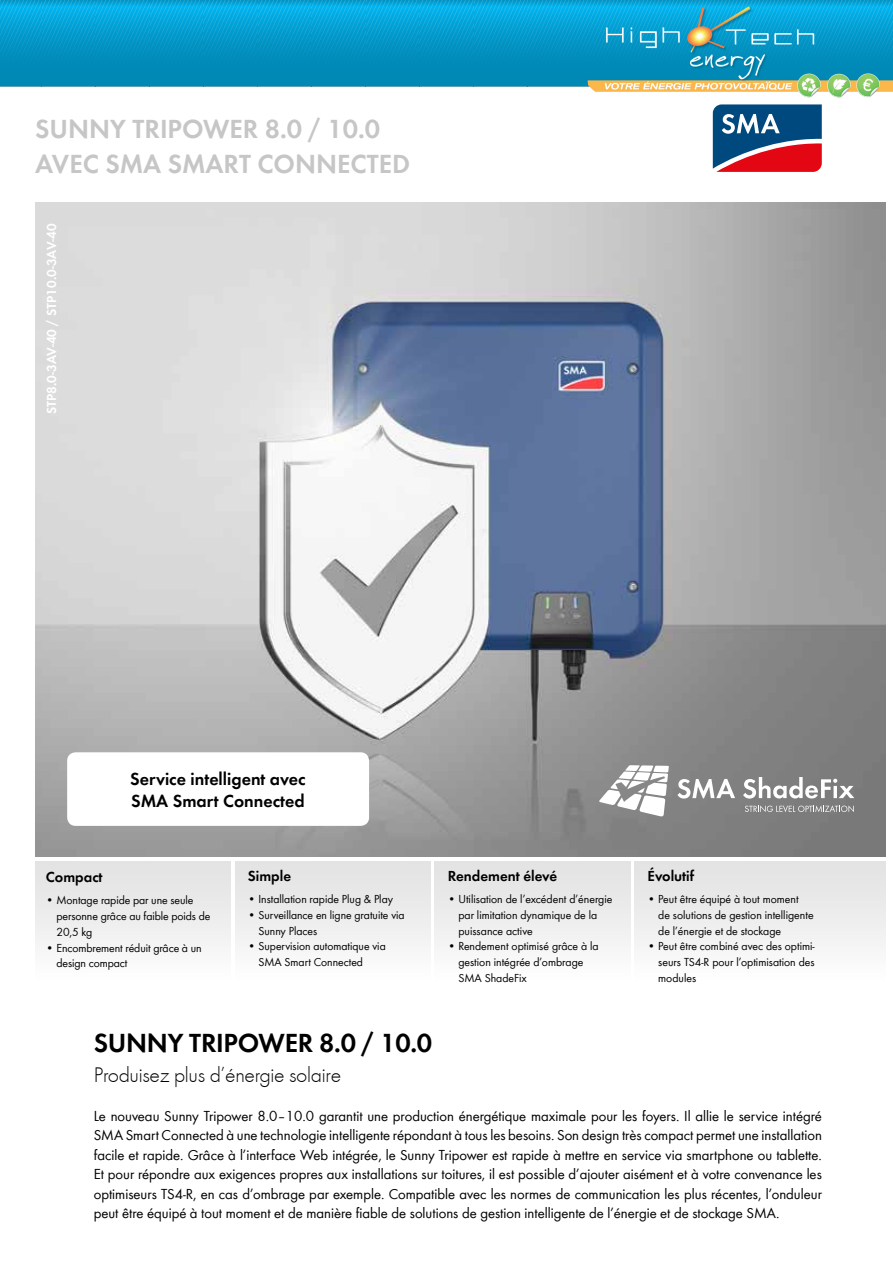
<style>
.page{position:relative;width:893px;height:1263px;background:#fff}
.page>*{position:absolute;margin:0;border:0;box-sizing:border-box;transform-origin:0 0}
.t1{font:600 27px/34.5px "SMA Futura Global";color:#c6c6c6}
.t2{font:600 27px "SMA Futura Global";letter-spacing:-.01em;color:#000}
.t3{font:300 21.75px "SMA Futura Global";letter-spacing:-.015em;color:#000}
.t4{font:600 18px/22.5px "SMA Futura Global";color:#000}
.t5{font:15px/19.5px "SMA Futura Global";color:#000;text-align:justify}
.t6{font:600 15px "SMA Futura Global";color:#000}
.t7{font:600 13.5px "SMA Futura Global";color:#fff}
.t8{font:12px/15.8px "SMA Futura Global";color:#000}
</style>
<div class="page">
<img style="left:0;top:0;width:893px;height:98px">
<img style="left:35px;top:202px;width:851px;height:655px">
<svg style="left:712px;top:104px;width:110px;height:68px;background:#655376"></svg>
<div style="left:35px;top:861px;width:196px;height:119px;background:linear-gradient(to bottom,#e1e1e1,#fdfdfd)"></div>
<div style="left:235px;top:861px;width:196px;height:119px;background:linear-gradient(to bottom,#e1e1e1,#fdfdfd)"></div>
<div style="left:435px;top:861px;width:196px;height:119px;background:linear-gradient(to bottom,#e1e1e1,#fdfdfd)"></div>
<div style="left:635px;top:861px;width:251px;height:119px;background:linear-gradient(to bottom,#e1e1e1,#fdfdfd)"></div>
<div style="left:67px;top:752px;width:302px;height:74px;background:#fff;border-radius:9px"></div>
<svg style="left:599px;top:765px;width:70px;height:51px"></svg>
<svg style="left:745px;top:805px;width:109px;height:7px"></svg>
<svg style="left:743px;top:777px;width:111px;height:21px"></svg>
<svg style="left:677px;top:779px;width:58px;height:19px"></svg>
<p class="t1" style="left:35px;top:112px;width:376px">SUNNY TRIPOWER 8.0 / 10.0<br>AVEC SMA SMART CONNECTED</p>
<p class="t7" style="left:43px;top:414px;width:192px;rotate:-90deg">STP8.0-3AV-40 / STP10.0-3AV-40</p>
<p class="t4" style="left:130px;top:767px;width:177px">Service intelligent avec<br>SMA Smart Connected</p>
<p class="t6" style="left:46px;top:868px;width:58px">Compact</p>
<p class="t8" style="left:57px;top:892px;width:155px;text-indent:-11px">• Montage rapide par une seule personne grâce au faible poids de<br>20,5 kg</p>
<p class="t8" style="left:57px;top:939px;width:147px;text-indent:-11px">• Encombrement réduit grâce à un design compact</p>
<p class="t6" style="left:248px;top:867px;width:45px">Simple</p>
<p class="t8" style="left:248px;top:891px;width:147px">• Installation rapide Plug &amp; Play</p>
<p class="t8" style="left:258px;top:907px;width:148px;text-indent:-11px">• Surveillance en ligne gratuite via<br>Sunny Places</p>
<p class="t8" style="left:258px;top:938px;width:129px;text-indent:-11px">• Supervision automatique via<br>SMA Smart Connected</p>
<p class="t6" style="left:448px;top:867px;width:111px">Rendement élevé</p>
<p class="t8" style="left:458px;top:891px;width:156px;text-indent:-11px">• Utilisation de l’excédent d’énergie par limitation dynamique de la puissance active</p>
<p class="t8" style="left:458px;top:938px;width:142px;text-indent:-11px">• Rendement optimisé grâce à la gestion intégrée d’ombrage<br>SMA ShadeFix</p>
<p class="t6" style="left:648px;top:867px;width:48px">Évolutif</p>
<p class="t8" style="left:658px;top:891px;width:157px;text-indent:-11px">• Peut être équipé à tout moment<br>de solutions de gestion intelligente de l’énergie et de stockage</p>
<p class="t8" style="left:658px;top:938px;width:158px;text-align:justify;text-indent:-11px">• Peut être combiné avec des optimi&shy;seurs TS4-R pour l’optimisation des modules</p>
<p class="t2" style="left:94px;top:1026px;width:340px">SUNNY TRIPOWER 8.0 / 10.0</p>
<p class="t3" style="left:94px;top:1061px;width:249px">Produisez plus d’énergie solaire</p>
<p class="t5" style="left:94px;top:1105px;width:730px">Le nouveau Sunny Tripower 8.0–10.0 garantit une production énergétique maximale pour les foyers. Il allie le service intégré SMA Smart Connected à une technologie intelligente répondant à tous les besoins. Son design très compact permet une installation facile et rapide. Grâce à l’interface Web intégrée, le Sunny Tripower est rapide à mettre en service via smartphone ou tablette.<br>Et pour répondre aux exigences propres aux installations sur toitures, il est possible d’ajouter aisément et à votre convenance les optimiseurs TS4-R, en cas d’ombrage par exemple. Compatible avec les normes de communication les plus récentes, l’onduleur peut être équipé à tout moment et de manière fiable de solutions de gestion intelligente de l’énergie et de stockage SMA.</p>
</div>
